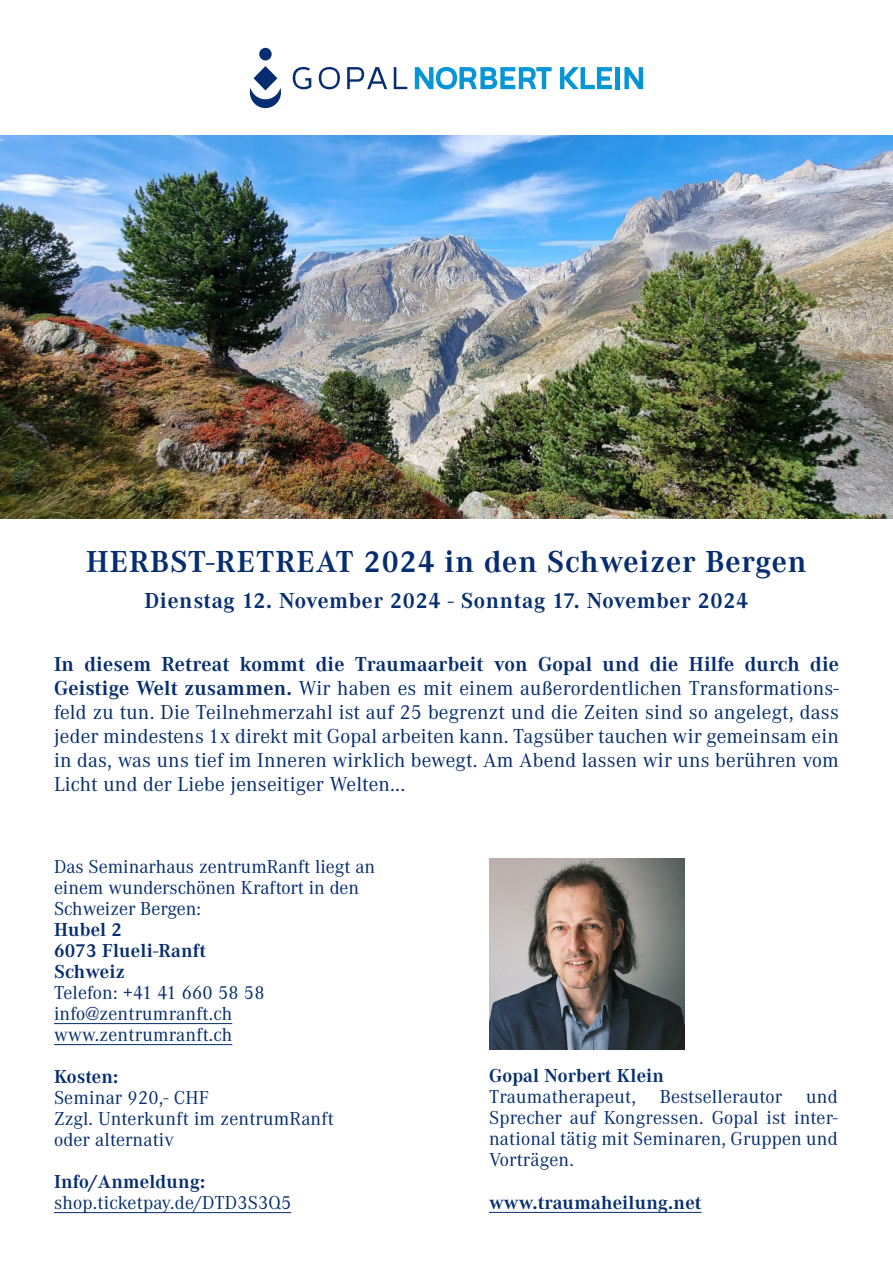
<style>
.page{position:relative;width:893px;height:1263px;background:#fff}
.page>*{position:absolute;margin:0;border:0;box-sizing:border-box;transform-origin:0 0}
.t1{font:700 31.5px "Corporate A";letter-spacing:.03em;color:#052d6f}
.t2{font:700 22.5px "Corporate A";letter-spacing:.03em;color:#052d6f}
.t3{font:21px/24px "Corporate A";letter-spacing:.01em;color:#052d6f;text-align:justify}
.t4{font:19.5px/21px "Corporate A";letter-spacing:.01em;color:#052d6f}
.t5{font:700 19.5px/21px "Corporate A";letter-spacing:.01em;color:#052d6f}
.s1{font-weight:700}
</style>
<div class="page">
<img style="left:0;top:135px;width:893px;height:384px">
<hr style="left:54px;top:1023px;width:178px;height:1px;background:#052d6f">
<hr style="left:54px;top:1044px;width:178px;height:1px;background:#052d6f">
<hr style="left:54px;top:1212px;width:237px;height:1px;background:#052d6f">
<img style="left:489px;top:858px;width:195px;height:192px">
<hr style="left:489px;top:1212px;width:212px;height:1px;background:#052d6f">
<svg style="left:293px;top:67px;width:18px;height:22px"></svg>
<svg style="left:319px;top:67px;width:21px;height:23px"></svg>
<svg style="left:347px;top:67px;width:40px;height:22px"></svg>
<svg style="left:394px;top:67px;width:13px;height:22px"></svg>
<div style="left:259px;top:48px;width:13px;height:12px;background:#052d6f;border-radius:50%"></div>
<svg style="left:250px;top:66px;width:31px;height:42px"></svg>
<svg style="left:415px;top:67px;width:137px;height:23px"></svg>
<svg style="left:560px;top:67px;width:52px;height:22px"></svg>
<div style="left:615px;top:67px;width:5px;height:22px;background:#0695d6"></div>
<svg style="left:624px;top:67px;width:19px;height:22px"></svg>
<h1 class="t1" style="left:86px;top:544px;width:722px">HERBST-RETREAT 2024 in den Schweizer Bergen</h1>
<p class="t2" style="left:145px;top:588px;width:605px">Dienstag 12. November 2024 - Sonntag 17. November 2024</p>
<p class="t3" style="left:54px;top:652px;width:786px"><span class="s1">In diesem Retreat kommt die Traumaarbeit von Gopal und die Hilfe durch die Geistige Welt zusammen.</span> Wir haben es mit einem außerordentlichen Transformations&shy;feld zu tun. Die Teilnehmerzahl ist auf 25 begrenzt und die Zeiten sind so angelegt, dass jeder mindestens 1x direkt mit Gopal arbeiten kann. Tagsüber tauchen wir gemeinsam ein in das, was uns tief im Inneren wirklich bewegt. Am Abend lassen wir uns berühren vom Licht und der Liebe jenseitiger Welten...</p>
<p class="t4" style="left:54px;top:857px;width:323px">Das Seminarhaus zentrumRanft liegt an einem wunderschönen Kraftort in den<br>Schweizer Bergen:</p>
<p class="t5" style="left:54px;top:920px;width:154px">Hubel 2<br>6073 Flueli-Ranft<br>Schweiz</p>
<p class="t4" style="left:54px;top:983px;width:212px">Telefon: +41 41 660 58 58 info@zentrumranft.ch www.zentrumranft.ch</p>
<p class="t5" style="left:54px;top:1067px;width:66px">Kosten:</p>
<p class="t4" style="left:54px;top:1088px;width:281px">Seminar 920,- CHF<br>Zzgl. Unterkunft im zentrumRanft oder alternativ</p>
<p class="t5" style="left:54px;top:1172px;width:153px">Info/Anmeldung:</p>
<p class="t4" style="left:54px;top:1193px;width:239px">shop.ticketpay.de/DTD3S3Q5</p>
<p class="t5" style="left:489px;top:1065px;width:177px">Gopal Norbert Klein</p>
<p class="t4" style="left:489px;top:1086px;width:350px;text-align:justify">Traumatherapeut, Bestsellerautor und Sprecher auf Kongressen. Gopal ist inter&shy;national tätig mit Seminaren, Gruppen und Vorträgen.</p>
<p class="t5" style="left:489px;top:1192px;width:214px">www.traumaheilung.net</p>
</div>
